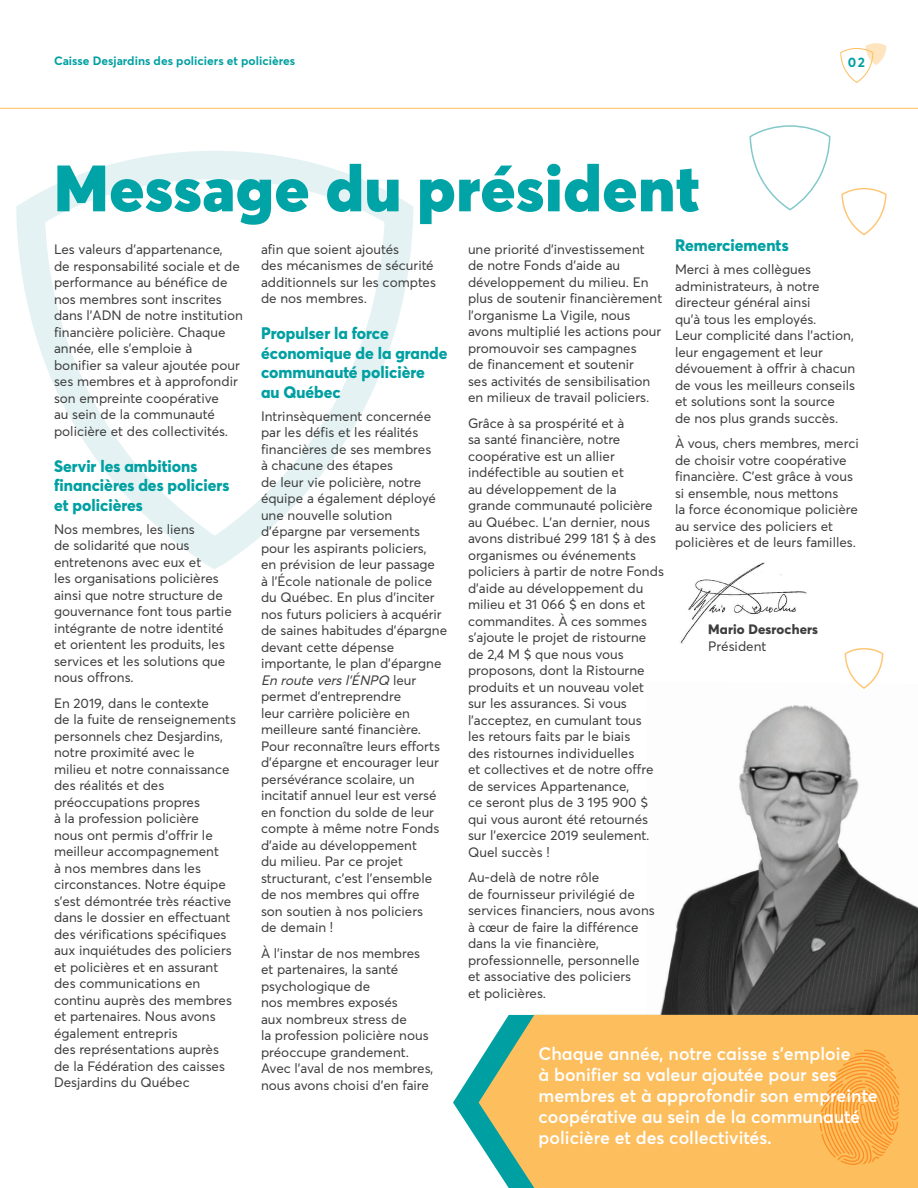
<style>
.page{position:relative;width:918px;height:1188px;background:#fff}
.page>*{position:absolute;margin:0;border:0;box-sizing:border-box;transform-origin:0 0}
._01-titre{font:900 64.5px "Averta";letter-spacing:.01em;color:#00a3a6}
._04_Citation{font:600 18px/21px "Averta";color:#fff}
._03_SousTitre_2{font:800 16.5px/19.5px "Averta";color:#00a0a2}
._00_Texte_courant{font:13.5px/16.5px "Averta";color:#3e3e3f}
._00_Texte_courant-2{font:800 13.5px/16.5px "Averta";letter-spacing:.01em;color:#3e3e3f}
.t1{font:700 13.5px "Averta";color:#00a0a2}
.t2{font:700 12px "Averta";color:#00a0a2}
.s1{font-style:italic}
.s2{font-weight:400}
</style>
<div class="page">
<svg style="left:16px;top:151px;width:398px;height:418px"></svg>
<img style="left:647px;top:705px;width:271px;height:310px">
<svg style="left:453px;top:1062px;width:26px;height:81px"></svg>
<svg style="left:479px;top:1015px;width:439px;height:173px;background:#f0bd64"></svg>
<img style="left:680px;top:562px;width:127px;height:81px">
<svg style="left:840px;top:43px;width:47px;height:40px"></svg>
<hr style="left:0;top:108px;width:918px;height:1px;background:#fdbe5e">
<svg style="left:749px;top:125px;width:82px;height:86px"></svg>
<svg style="left:841px;top:188px;width:46px;height:48px"></svg>
<svg style="left:844px;top:648px;width:40px;height:41px"></svg>
<svg style="left:819px;top:1050px;width:81px;height:116px;background:#fcb04d"></svg>
<p class="t2" style="left:54px;top:54px;width:243px">Caisse Desjardins des policiers et policières</p>
<p class="t1" style="left:848px;top:53px;width:19px">02</p>
<p class="_01-titre" style="left:54px;top:147px;width:648px">Message du président</p>
<p class="_00_Texte_courant" style="left:468px;top:240px;width:196px">une priorité d’investissement de notre Fonds d’aide au développement du milieu. En plus de soutenir financièrement l’organisme La Vigile, nous avons multiplié les actions pour promouvoir ses campagnes<br>de financement et soutenir<br>ses activités de sensibilisation en milieux de travail policiers.</p>
<p class="_00_Texte_courant" style="left:468px;top:414px;width:197px">Grâce à sa prospérité et à<br>sa santé financière, notre coopérative est un allier indéfectible au soutien et<br>au développement de la<br>grande communauté policière au Québec. L’an dernier, nous avons distribué 299 181 $ à des organismes ou événements policiers à partir de notre Fonds d’aide au développement du milieu et 31 066 $ en dons et commandites. À ces sommes s’ajoute le projet de ristourne de 2,4 M $ que nous vous proposons, dont la Ristourne produits et un nouveau volet sur les assurances. Si vous l’acceptez, en cumulant tous<br>les retours faits par le biais<br>des ristournes individuelles<br>et collectives et de notre offre de services Appartenance,<br>ce seront plus de 3 195 900 $ qui vous auront été retournés sur l’exercice 2019 seulement.<br>Quel succès !</p>
<p class="_00_Texte_courant" style="left:468px;top:869px;width:188px">Au-delà de notre rôle<br>de fournisseur privilégié de services financiers, nous avons à cœur de faire la différence dans la vie financière, professionnelle, personnelle et associative des policiers<br>et policières.</p>
<p class="_03_SousTitre_2" style="left:675px;top:236px;width:115px">Remerciements</p>
<p class="_00_Texte_courant" style="left:675px;top:261px;width:182px">Merci à mes collègues administrateurs, à notre directeur général ainsi<br>qu’à tous les employés.<br>Leur complicité dans l’action, leur engagement et leur dévouement à offrir à chacun de vous les meilleurs conseils et solutions sont la source<br>de nos plus grands succès.</p>
<p class="_00_Texte_courant" style="left:675px;top:435px;width:185px">À vous, chers membres, merci de choisir votre coopérative financière. C’est grâce à vous si ensemble, nous mettons<br>la force économique policière au service des policiers et policières et de leurs familles.</p>
<p class="_00_Texte_courant" style="left:261px;top:241px;width:177px">afin que soient ajoutés<br>des mécanismes de sécurité additionnels sur les comptes de nos membres.</p>
<p class="_03_SousTitre_2" style="left:261px;top:323px;width:188px">Propulser la force économique de la grande communauté policière<br>au Québec</p>
<p class="_00_Texte_courant" style="left:261px;top:408px;width:188px">Intrinsèquement concernée par les défis et les réalités financières de ses membres<br>à chacune des étapes<br>de leur vie policière, notre équipe a également déployé une nouvelle solution d’épargne par versements pour les aspirants policiers,<br>en prévision de leur passage<br>à l’École nationale de police du Québec. En plus d’inciter nos futurs policiers à acquérir de saines habitudes d’épargne devant cette dépense importante, le plan d’épargne<br><span class="s1">En route versl’ÉNPQ</span> l e u r permet d’entreprendre<br>leur carrière policière en meilleure santé financière.<br>Pour reconnaître leurs efforts d’épargne et encourager leur persévérance scolaire, un incitatif annuel leur est versé en fonction du solde de leur compte à même notre Fonds d’aide au développement<br>du milieu. Par ce projet structurant, c’est l’ensemble de nos membres qui offre<br>son soutien à nos policiers<br>de demain !</p>
<p class="_00_Texte_courant" style="left:261px;top:945px;width:174px">À l’instar de nos membres et partenaires, la santé psychologique de<br>nos membres exposés<br>aux nombreux stress de<br>la profession policière nous préoccupe grandement.<br>Avec l’aval de nos membres, nous avons choisi d’en faire</p>
<p class="_00_Texte_courant" style="left:54px;top:241px;width:191px">Les valeurs d’appartenance,<br>de responsabilité sociale et de performance au bénéfice de nos membres sont inscrites dans l’ADN de notre institution financière policière. Chaque année, elle s’emploie à bonifier sa valeur ajoutée pour ses membres et à approfondir son empreinte coopérative<br>au sein de la communauté policière et des collectivités.</p>
<p class="_03_SousTitre_2" style="left:54px;top:456px;width:177px">Servir les ambitions financières des policiers et policières</p>
<p class="_00_Texte_courant" style="left:54px;top:520px;width:179px">Nos membres, les liens<br>de solidarité que nous entretenons avec eux et<br>les organisations policières ainsi que notre structure de gouvernance font tous partie intégrante de notre identité et orientent les produits, les services et les solutions que nous offrons.</p>
<p class="_00_Texte_courant" style="left:54px;top:694px;width:184px">En 2019, dans le contexte<br>de la fuite de renseignements personnels chez Desjardins, notre proximité avec le<br>milieu et notre connaissance des réalités et des préoccupations propres<br>à la profession policière<br>nous ont permis d’offrir le meilleur accompagnement<br>à nos membres dans les circonstances. Notre équipe s’est démontrée très réactive dans le dossier en effectuant des vérifications spécifiques aux inquiétudes des policiers et policières et en assurant des communications en continu auprès des membres et partenaires. Nous avons également entrepris<br>des représentations auprès de la Fédération des caisses<br>Desjardins du Québec</p>
<p class="_00_Texte_courant-2" style="left:708px;top:621px;width:111px">Mario Desrochers<br><span class="s2">Président</span></p>
<p class="_04_Citation" style="left:539px;top:1043px;width:341px">Chaque année, notre caisse s’emploie<br>à bonifier sa valeur ajoutée pour ses membres et à approfondir son empreinte coopérative au sein de la communauté policière et des collectivités.</p>
</div>
